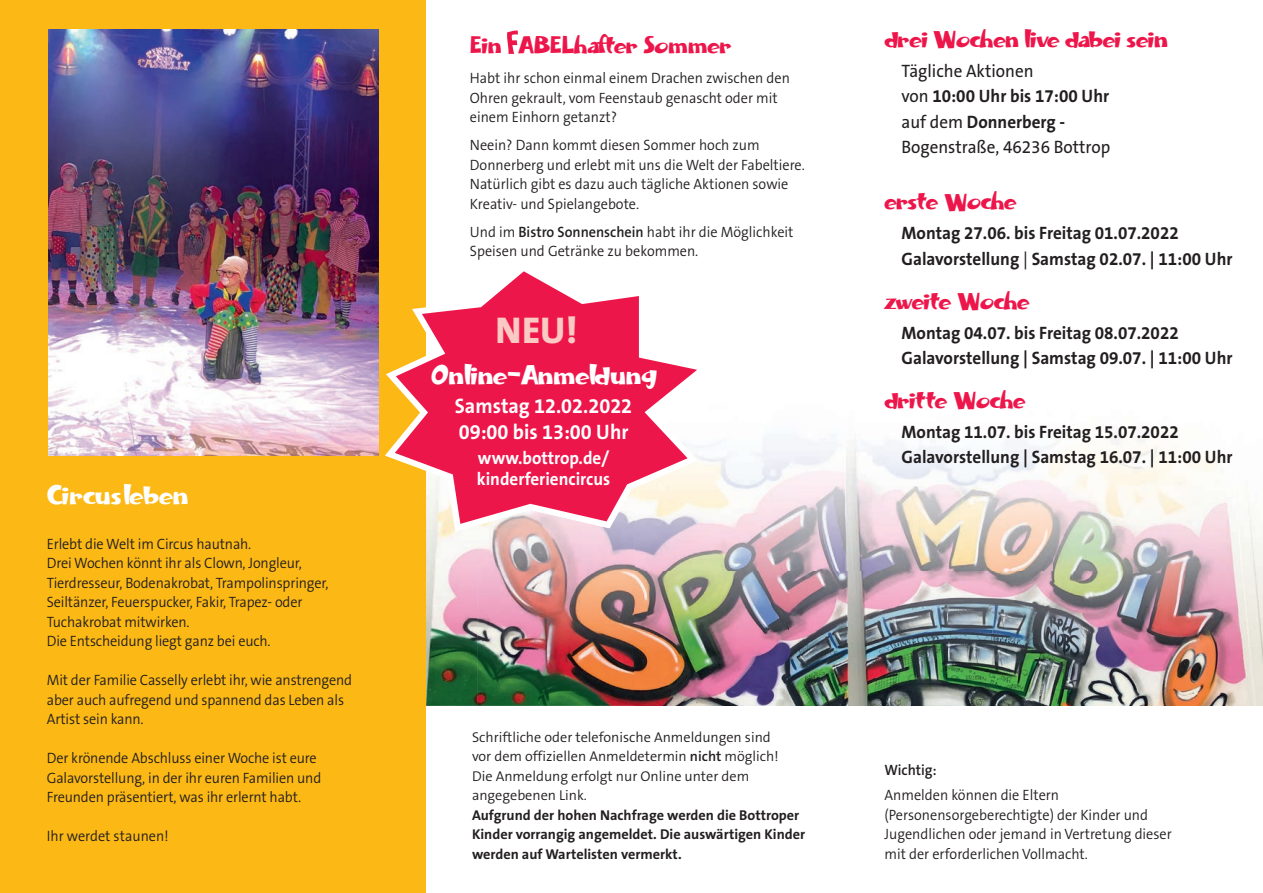
<style>
.page{position:relative;width:1263px;height:893px;background:#fff}
.page>*{position:absolute;margin:0;border:0;box-sizing:border-box;transform-origin:0 0}
.t1{font:800 37.5px "The Sans B Plus W8";color:#fac9c1}
.t2{font:27px "Folia Mix";color:#fff;scale:.93 1}
.t3{font:24px "Folia Mix";letter-spacing:-.025em;color:#ed164b;scale:.93 1}
.t4{font:24px "Folia Mix";color:#ed164b;scale:.93 1}
.t5{font:700 21px/25.2px "The Sans B Plus W7";color:#fff;scale:.95 1}
.t6{font:700 18px/25.5px "The Sans B Plus W7";color:#231f20;scale:.95 1}
.t7{font:18px "The Sans B Plus W5 Plain";color:#231f20;scale:.95 1}
.t8{font:700 18px/21px "The Sans B Plus W7";color:#fff;scale:.95 1}
.t9{font:300 15px/19.5px "The Sans B Plus W4";letter-spacing:-.01em;color:#231f20;scale:.95 1}
.t10{font:600 15px "The Sans B Plus W6";color:#231f20;scale:.95 1}
.t11{font:300 14.25px/19.5px "The Sans B Plus W4";color:#231f20}
.t12{font:700 14.25px/19.5px "The Sans B Plus W7";color:#231f20}
.s1{font-family:"The Sans B Plus W6";font-weight:600}
.s2{font-family:"The Sans B Plus W5 Plain";font-weight:400}
</style>
<div class="page">
<img style="left:635px;top:437px;width:628px;height:269px">
<img style="left:425px;top:531px;width:52px;height:175px">
<img style="left:477px;top:531px;width:158px;height:175px">
<div style="left:0;top:0;width:425px;height:893px;background:#fcb814"></div>
<img style="left:48px;top:30px;width:330px;height:425px">
<svg style="left:507px;top:31px;width:11px;height:23px"></svg>
<svg style="left:385px;top:264px;width:326px;height:267px;fill:#ed164b"></svg>
<div style="left:498px;top:317px;width:77px;height:27px;background:#ed164b"></div>
<h2 class="t2" style="left:47px;top:478px;width:153px">Circusleben</h2>
<p class="t9" style="left:47px;top:534px;width:298px">Erlebt die Welt im Circus hautnah.<br>Drei Wochen könnt ihr als Clown, Jongleur, Tierdresseur, Bodenakrobat, Trampolinspringer, Seiltänzer, Feuerspucker, Fakir, Trapez- oder Tuchakrobat mitwirken.<br>Die Entscheidung liegt ganz bei euch.</p>
<p class="t9" style="left:47px;top:670px;width:323px">Mit der Familie Casselly erlebt ihr, wie anstrengend aber auch aufregend und spannend das Leben als<br>Artist sein kann.</p>
<p class="t9" style="left:47px;top:748px;width:290px">Der krönende Abschluss einer Woche ist eure<br>Galavorstellung, in der ihr euren Familien und<br>Freunden präsentiert, was ihr erlernt habt.</p>
<p class="t9" style="left:47px;top:826px;width:130px">Ihr werdet staunen!</p>
<h3 class="t3" style="left:470px;top:30px;width:283px">Ein ABELhafter Sommer</h3>
<p class="t9" style="left:470px;top:68px;width:338px">Habt ihr schon einmal einem Drachen zwischen den<br>Ohren gekrault, vom Feenstaub genascht oder mit einem Einhorn getanzt?</p>
<p class="t9" style="left:470px;top:135px;width:354px">Neein? Dann kommt diesen Sommer hoch zum Donnerberg und erlebt mit uns die Welt der Fabeltiere.<br>Natürlich gibt es dazu auch tägliche Aktionen sowie Kreativ- und Spielangebote.</p>
<p class="t9" style="left:470px;top:222px;width:342px">Und im <span class="s1">Bistro Sonnenschein</span> habt ihr die Möglichkeit<br>Speisen und Getränke zu bekommen.</p>
<h1 class="t1" style="left:495px;top:307px;width:84px">NEU!</h1>
<h2 class="t2" style="left:432px;top:359px;width:244px">Online-Anmeldung</h2>
<h3 class="t5" style="left:455px;top:394px;width:188px">Samstag 12.02.2022<br>09:00 bis 13:00 Uhr</h3>
<p class="t8" style="left:477px;top:448px;width:142px">www.bottrop.de/ kinderferiencircus</p>
<h3 class="t3" style="left:884px;top:24px;width:306px">drei Wochen live dabei sein</h3>
<p class="t7" style="left:901px;top:59px;width:140px">Tägliche Aktionen</p>
<p class="t6" style="left:901px;top:83px;width:220px"><span class="s2">von</span> 10:00 Uhr bis 17:00 Uhr <span class="s2">auf dem</span> Donnerberg -</p>
<p class="t7" style="left:901px;top:135px;width:221px">Bogenstraße, 46236 Bottrop</p>
<h3 class="t3" style="left:884px;top:187px;width:144px">erste Woche</h3>
<p class="t6" style="left:901px;top:221px;width:350px">Montag 27.06. bis Freitag 01.07.2022<br>Galavorstellung <span class="s2">|</span> Samstag 02.07. | 11:00 Uhr</p>
<h3 class="t3" style="left:884px;top:286px;width:158px">zweite Woche</h3>
<p class="t6" style="left:901px;top:320px;width:350px">Montag 04.07. bis Freitag 08.07.2022<br>Galavorstellung | Samstag 09.07. | 11:00 Uhr</p>
<h3 class="t4" style="left:884px;top:385px;width:153px">dritte Woche</h3>
<p class="t6" style="left:901px;top:419px;width:350px">Montag 11.07. bis Freitag 15.07.2022<br>Galavorstellung | Samstag 16.07. | 11:00 Uhr</p>
<p class="t11" style="left:472px;top:727px;width:308px">Schriftliche oder telefonische Anmeldungen sind vor dem offiziellen Anmeldetermin <span class="s1">nicht</span> möglich!<br>Die Anmeldung erfolgt nur Online unter dem angegebenen Link.</p>
<p class="t12" style="left:472px;top:805px;width:335px">Aufgrund der hohen Nachfrage werden die Bottroper<br>Kinder vorrangig angemeldet. Die auswärtigen Kinder werden auf Wartelisten vermerkt.</p>
<p class="t10" style="left:884px;top:760px;width:56px">Wichtig:</p>
<p class="t9" style="left:884px;top:786px;width:304px">Anmelden können die Eltern (Personensorgeberechtigte) der Kinder und Jugendlichen oder jemand in Vertretung dieser mit der erforderlichen Vollmacht.</p>
</div>
